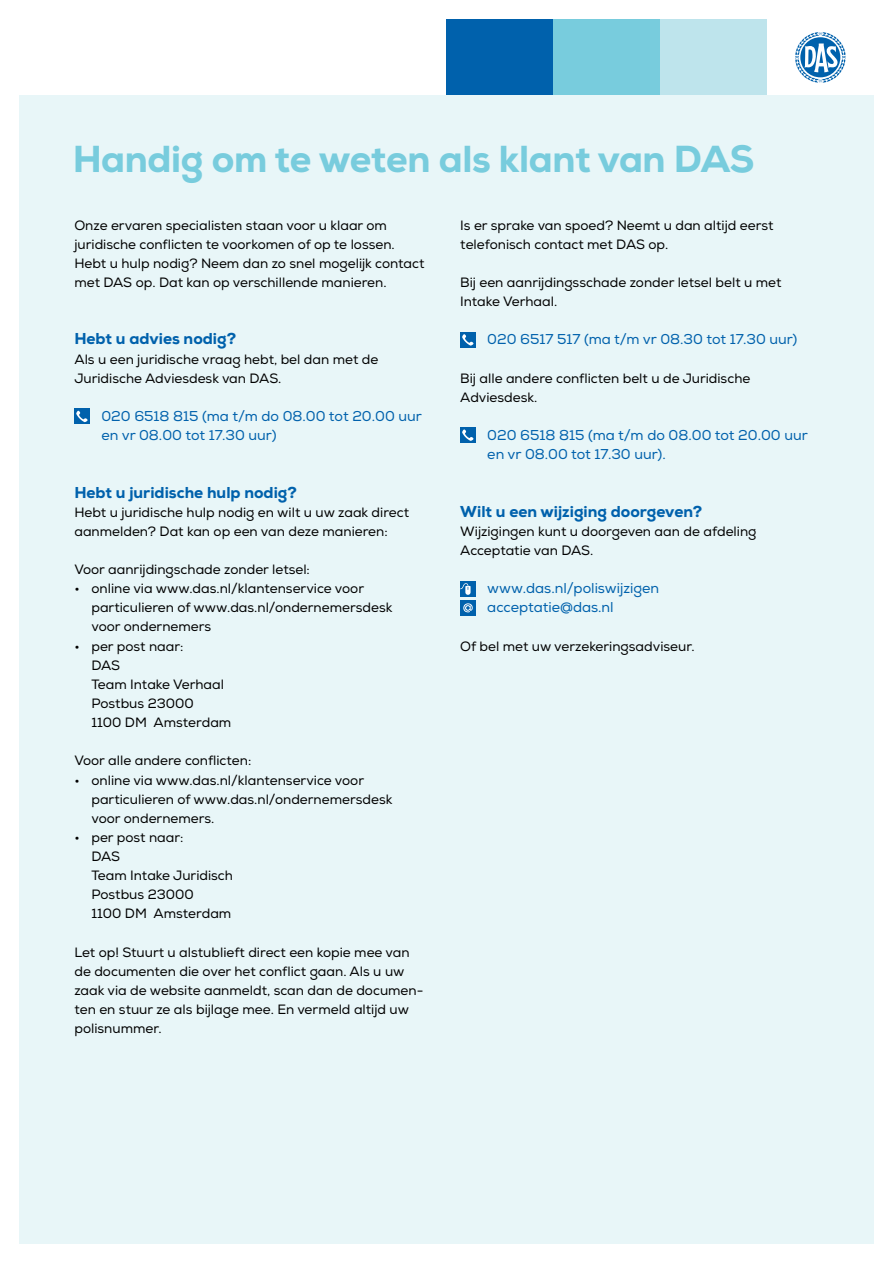
<style>
.page{position:relative;width:893px;height:1263px;background:#fff}
.page>*{position:absolute;margin:0;border:0;box-sizing:border-box;transform-origin:0 0}
.t1{font:800 37.5px "Nexa";letter-spacing:-.01em;color:#78ccdd}
.t2{font:800 15.75px "Nexa";color:#0061ac}
.t3{font:14.25px/19.2px "Nexa";color:#0061ac}
.t4{font:13.5px/19.2px "Nexa";color:#000}
</style>
<div class="page">
<svg style="left:795px;top:32px;width:51px;height:51px"></svg>
<div style="left:446px;top:19px;width:107px;height:77px;background:#0061ac"></div>
<div style="left:553px;top:19px;width:107px;height:77px;background:#78ccdd"></div>
<div style="left:660px;top:19px;width:107px;height:77px;background:#bee4ec"></div>
<div style="left:19px;top:96px;width:855px;height:1148px;background:#e8f6f8"></div>
<div style="left:74px;top:409px;width:16px;height:15px;background:#0061ac"></div>
<svg style="left:76px;top:411px;width:12px;height:11px"></svg>
<div style="left:460px;top:600px;width:16px;height:15px;background:#0061ac"></div>
<svg style="left:463px;top:603px;width:10px;height:9px"></svg>
<div style="left:460px;top:332px;width:16px;height:15px;background:#0061ac"></div>
<svg style="left:462px;top:334px;width:11px;height:12px"></svg>
<div style="left:460px;top:427px;width:16px;height:16px;background:#0061ac"></div>
<svg style="left:462px;top:429px;width:11px;height:12px"></svg>
<div style="left:460px;top:581px;width:16px;height:16px;background:#0061ac"></div>
<svg style="left:460px;top:583px;width:11px;height:12px"></svg>
<h1 class="t1" style="left:73px;top:135px;width:683px">Handig om te weten als klant van DAS</h1>
<p class="t4" style="left:460px;top:216px;width:315px">Is er sprake van spoed? Neemt u dan altijd eerst telefonisch contact met DAS op.</p>
<p class="t4" style="left:460px;top:273px;width:323px">Bij een aanrijdingsschade zonder letsel belt u met<br>Intake Verhaal.</p>
<p class="t3" style="left:487px;top:330px;width:312px">020 6517 517 (ma t/m vr 08.30 tot 17.30 uur)</p>
<p class="t4" style="left:460px;top:369px;width:292px">Bij alle andere conflicten belt u de Juridische<br>Adviesdesk.</p>
<p class="t3" style="left:487px;top:426px;width:322px">020 6518 815 (ma t/m do 08.00 tot 20.00 uur en vr 08.00 tot 17.30 uur).</p>
<p class="t4" style="left:74px;top:216px;width:352px">Onze ervaren specialisten staan voor u klaar om juridische conflicten te voorkomen of op te lossen.<br>Hebt u hulp nodig? Neem dan zo snel mogelijk contact met DAS op. Dat kan op verschillende manieren.</p>
<p class="t2" style="left:74px;top:329px;width:163px">Hebt u advies nodig?</p>
<p class="t4" style="left:74px;top:350px;width:305px">Als u een juridische vraag hebt, bel dan met de<br>Juridische Adviesdesk van DAS.</p>
<p class="t3" style="left:101px;top:407px;width:322px">020 6518 815 (ma t/m do 08.00 tot 20.00 uur en vr 08.00 tot 17.30 uur)</p>
<p class="t2" style="left:74px;top:482px;width:224px">Hebt u juridische hulp nodig?</p>
<p class="t4" style="left:74px;top:503px;width:336px">Hebt u juridische hulp nodig en wilt u uw zaak direct aanmelden? Dat kan op een van deze manieren:</p>
<p class="t4" style="left:74px;top:560px;width:237px">Voor aanrijdingschade zonder letsel:</p>
<p class="t4" style="left:91px;top:579px;width:303px;text-indent:-17px">• online via www.das.nl/klantenservice voor particulieren of www.das.nl/ondernemersdesk voor ondernemers</p>
<p class="t4" style="left:91px;top:637px;width:141px;text-indent:-17px">• per post naar:<br>DAS<br>Team Intake Verhaal<br>Postbus 23000<br>1100 DM Amsterdam</p>
<p class="t4" style="left:74px;top:751px;width:178px">Voor alle andere conflicten:</p>
<p class="t4" style="left:91px;top:770px;width:303px;text-indent:-17px">• online via www.das.nl/klantenservice voor particulieren of www.das.nl/ondernemersdesk voor ondernemers.</p>
<p class="t4" style="left:91px;top:828px;width:143px;text-indent:-17px">• per post naar:<br>DAS<br>Team Intake Juridisch<br>Postbus 23000<br>1100 DM Amsterdam</p>
<p class="t4" style="left:74px;top:943px;width:351px">Let op! Stuurt u alstublieft direct een kopie mee van de documenten die over het conflict gaan. Als u uw zaak via de website aanmeldt, scan dan de documen&shy;ten en stuur ze als bijlage mee. En vermeld altijd uw polisnummer.</p>
<p class="t2" style="left:460px;top:501px;width:244px">Wilt u een wijziging doorgeven?</p>
<p class="t4" style="left:460px;top:522px;width:298px">Wijzigingen kunt u doorgeven aan de afdeling<br>Acceptatie van DAS.</p>
<p class="t3" style="left:487px;top:579px;width:173px">www.das.nl/poliswijzigen acceptatie@das.nl</p>
<p class="t4" style="left:460px;top:637px;width:236px">Of bel met uw verzekeringsadviseur.</p>
</div>
